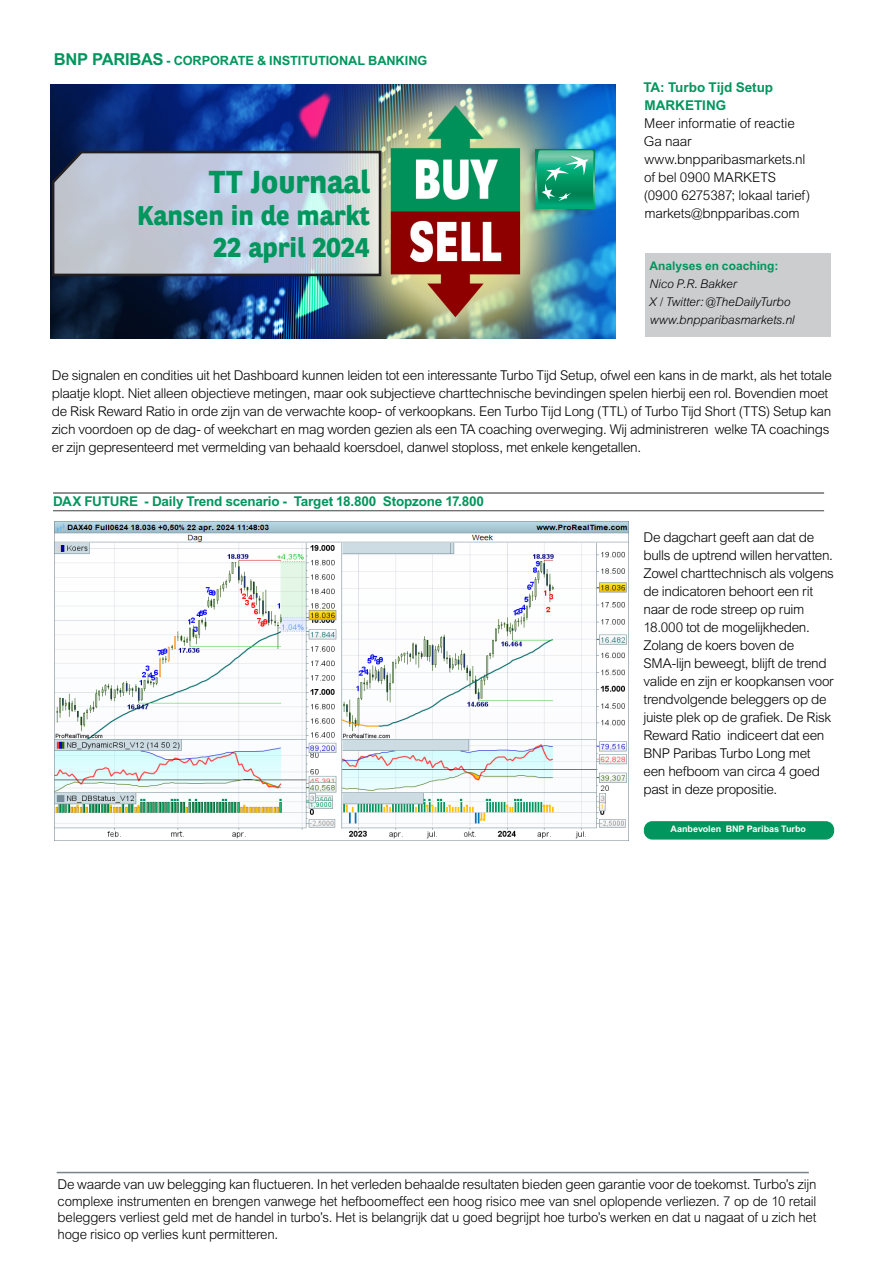
<style>
.page{position:relative;width:893px;height:1263px;background:#fff}
.page>*{position:absolute;margin:0;border:0;box-sizing:border-box;transform-origin:0 0}
.Réf_8_couv{font:700 31.65px "BNPP Sans";color:#00965d}
.Réf_8_couv-2{font:700 27px "BNPP Sans";color:#00965d}
.Body{font:300 13.5px/18px "Arial MT Std";letter-spacing:-.025em;color:#000}
.Basisalinea{font:300 13.5px/16.5px "Arial MT Std";letter-spacing:-.02em;color:#000;text-align:justify}
.Intro_text_14_16pt{font:300 13.5px/18px "Arial MT Std";letter-spacing:-.015em;color:#000}
.Basisalinea-2{font:700 13.5px "Arial MT Std";letter-spacing:-.015em;color:#00965d}
.Subheading_level_1_9_12pt_P646{font:700 13.5px "Arial MT Std";letter-spacing:-.005em;color:#00965d}
.Subheading_level_1_9_12pt_P646-2{font:300 13.5px "Arial MT Std";letter-spacing:-.01em;color:#000}
.Business_area_8_5_9pt{font:700 12.75px "Arial MT Std";letter-spacing:-.005em;color:#00965d}
.Intro_text_14_16pt-2{font:italic 300 12px/18px "Arial MT Std";letter-spacing:-.01em;color:#000}
.t1{font:700 9px "Arial MT Std";color:#fff}
.s1{font-size:16.5px}
.s2{font-weight:700;font-style:normal;color:#00965d}
</style>
<div class="page">
<img style="left:50px;top:84px;width:566px;height:254px">
<img style="left:525px;top:145px;width:75px;height:71px">
<div style="left:536px;top:149px;width:59px;height:59px;background:#00ab79"></div>
<svg style="left:537px;top:150px;width:57px;height:53px"></svg>
<svg style="left:50px;top:149px;width:333px;height:128px;background:#b5becd"></svg>
<div style="left:645px;top:253px;width:185px;height:84px;background:#cccdcf"></div>
<hr style="left:57px;top:1172px;width:752px;height:1px;background:#78848a">
<hr style="left:53px;top:492px;width:771px;height:2px;background:#3e3e3f">
<hr style="left:53px;top:510px;width:771px;height:1px;background:#3e3e3f">
<img style="left:54px;top:521px;width:574px;height:319px">
<div style="left:644px;top:821px;width:190px;height:18px;background:#00965d;border-radius:9px"></div>
<p class="Business_area_8_5_9pt" style="left:54px;top:53px;width:375px"><span class="s1">BNP PARIBAS</span> - CORPORATE &amp; INSTITUTIONAL BANKING</p>
<p class="Réf_8_couv" style="left:209px;top:160px;width:162px">TT Journaal</p>
<p class="Réf_8_couv-2" style="left:137px;top:197px;width:234px">Kansen in de markt</p>
<p class="Réf_8_couv-2" style="left:213px;top:229px;width:158px">22 april 2024</p>
<p class="Subheading_level_1_9_12pt_P646" style="left:643px;top:80px;width:131px">TA: Turbo Tijd Setup</p>
<p class="Subheading_level_1_9_12pt_P646" style="left:644px;top:98px;width:83px">MARKETING</p>
<p class="Subheading_level_1_9_12pt_P646-2" style="left:644px;top:116px;width:152px">Meer informatie of reactie</p>
<p class="Intro_text_14_16pt" style="left:644px;top:133px;width:49px">Ga naar</p>
<p class="Intro_text_14_16pt" style="left:644px;top:151px;width:163px">www.bnpparibasmarkets.nl</p>
<p class="Intro_text_14_16pt" style="left:644px;top:169px;width:168px">of bel 0900 MARKETS (0900 6275387; lokaal tarief)</p>
<p class="Intro_text_14_16pt" style="left:644px;top:205px;width:157px">markets@bnpparibas.com</p>
<p class="Intro_text_14_16pt-2" style="left:649px;top:257px;width:143px"><span class="s2">Analyses en coaching:<br></span>Nico P.R. Bakker<br>X / Twitter: @TheDailyTurbo</p>
<p class="Intro_text_14_16pt-2" style="left:650px;top:311px;width:146px">www.bnpparibasmarkets.nl</p>
<p class="Body" style="left:52px;top:367px;width:781px">De signalen en condities uit het Dashboard kunnen leiden tot een interessante Turbo Tijd Setup, ofwel een kans in de markt, als het totale plaatje klopt. Niet alleen objectieve metingen, maar ook subjectieve charttechnische bevindingen spelen hierbij een rol. Bovendien moet de Risk Reward Ratio in orde zijn van de verwachte koop- of verkoopkans. Een Turbo Tijd Long (TTL) of Turbo Tijd Short (TTS) Setup kan zich voordoen op de dag- of weekchart en mag worden gezien als een TA coaching overweging. Wij administreren welke TA coachings er zijn gepresenteerd met vermelding van behaald koersdoel, danwel stoploss, met enkele kengetallen.</p>
<p class="Basisalinea-2" style="left:53px;top:494px;width:433px">DAX FUTURE - Daily Trend scenario - Target 18.800 Stopzone 17.800</p>
<p class="Body" style="left:643px;top:529px;width:192px">De dagchart geeft aan dat de bulls de uptrend willen hervatten.<br>Zowel charttechnisch als volgens de indicatoren behoort een rit naar de rode streep op ruim<br>18.000 tot de mogelijkheden.<br>Zolang de koers boven de<br>SMA-lijn beweegt, blijft de trend valide en zijn er koopkansen voor trendvolgende beleggers op de juiste plek op de grafiek. De Risk<br>Reward Ratio indiceert dat een<br>BNP Paribas Turbo Long met een hefboom van circa 4 goed past in deze propositie.</p>
<p class="t1" style="left:671px;top:824px;width:137px">Aanbevolen BNP Paribas Turbo</p>
<p class="Basisalinea" style="left:58px;top:1176px;width:760px">De waarde van uw belegging kan fluctueren. In het verleden behaalde resultaten bieden geen garantie voor de toekomst. Turbo’s zijn complexe instrumenten en brengen vanwege het hefboomeffect een hoog risico mee van snel oplopende verliezen. 7 op de 10 retail beleggers verliest geld met de handel in turbo’s. Het is belangrijk dat u goed begrijpt hoe turbo’s werken en dat u nagaat of u zich het hoge risico op verlies kunt permitteren.</p>
</div>
